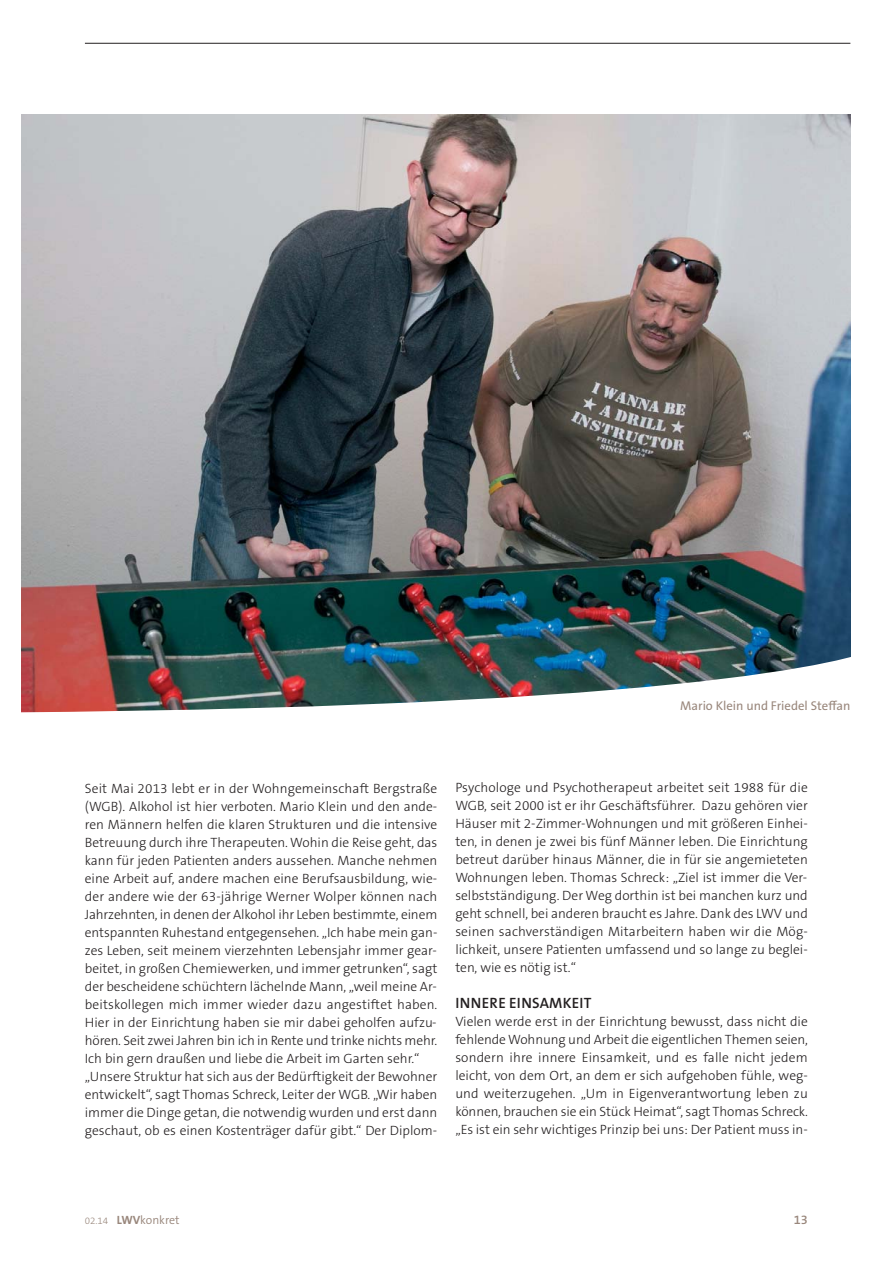
<style>
.page{position:relative;width:893px;height:1263px;background:#fff}
.page>*{position:absolute;margin:0;border:0;box-sizing:border-box;transform-origin:0 0}
.t1{font:600 15px "The Sans B W6";letter-spacing:.015em;color:#231f20}
.t2{font:300 13.5px/18px "The Sans B W3";color:#231f20;text-align:justify}
.t3{font:12.75px "The Sans B W5 Plain";color:#99877c}
.t4{font:600 12.75px "The Sans B W6";color:#99877c}
.t5{font:300 12px "The Sans B W4";color:#99877c}
.s1{font-family:"The Sans B W3";font-size:9.75px}
.s2{font-family:"The Sans B W7";font-weight:700}
</style>
<div class="page">
<hr style="left:85px;top:43px;width:765px;height:1px;background:#231f20">
<img style="left:21px;top:115px;width:829px;height:535px">
<img style="left:21px;top:650px;width:830px;height:63px">
<p class="t3" style="left:680px;top:701px;width:172px">Mario Klein und Friedel Steffan</p>
<p class="t2" style="left:85px;top:781px;width:354px;text-align:left">Seit Mai 2013 lebt er in der Wohngemeinschaft Bergstraße (WGB). Alkohol ist hier verboten. Mario Klein und den ande&shy;ren Männern helfen die klaren Strukturen und die intensive Betreuung durch ihre Therapeuten. Wohin die Reise geht, das kann für jeden Patienten anders aussehen. Manche nehmen eine Arbeit auf, andere machen eine Berufsausbildung, wie&shy;der andere wie der 63-jährige Werner Wolper können nach Jahrzehnten, in denen der Alkohol ihr Leben bestimmte, einem entspannten Ruhestand entgegensehen. „Ich habe mein gan&shy;zes Leben, seit meinem vierzehnten Lebensjahr immer gear&shy;beitet, in großen Chemiewerken, und immer getrunken“, sagt der bescheidene schüchtern lächelnde Mann, „weil meine Ar&shy;beitskollegen mich immer wieder dazu angestiftet haben.<br>Hier in der Einrichtung haben sie mir dabei geholfen aufzu&shy;hören. Seit zwei Jahren bin ich in Rente und trinke nichts mehr.<br>Ich bin gern draußen und liebe die Arbeit im Garten sehr.“ „Unsere Struktur hat sich aus der Bedürftigkeit der Bewohner entwickelt“, sagt Thomas Schreck, Leiter der WGB. „Wir haben immer die Dinge getan, die notwendig wurden und erst dann geschaut, ob es einen Kostenträger dafür gibt.“ Der Diplom-</p>
<p class="t2" style="left:455px;top:780px;width:354px">Psychologe und Psychotherapeut arbeitet seit 1988 für die WGB, seit 2000 ist er ihr Geschäftsführer. Dazu gehören vier Häuser mit 2-Zimmer-Wohnungen und mit größeren Einhei&shy;ten, in denen je zwei bis fünf Männer leben. Die Einrichtung betreut darüber hinaus Männer, die in für sie angemieteten Wohnungen leben. Thomas Schreck: „Ziel ist immer die Ver&shy;selbstständigung. Der Weg dorthin ist bei manchen kurz und geht schnell, bei anderen braucht es Jahre. Dank des LWV und seinen sachverständigen Mitarbeitern haben wir die Mög&shy;lichkeit, unsere Patienten umfassend und so lange zu beglei&shy;ten, wie es nötig ist.“</p>
<p class="t1" style="left:455px;top:998px;width:138px">INNERE EINSAMKEIT</p>
<p class="t2" style="left:455px;top:1014px;width:354px">Vielen werde erst in der Einrichtung bewusst, dass nicht die fehlende Wohnung und Arbeit die eigentlichen Themen seien, sondern ihre innere Einsamkeit, und es falle nicht jedem leicht, von dem Ort, an dem er sich aufgehoben fühle, weg&shy;und weiterzugehen. „Um in Eigenverantwortung leben zu können, brauchen sie ein Stück Heimat“, sagt Thomas Schreck. „Es ist ein sehr wichtiges Prinzip bei uns: Der Patient muss in-</p>
<p class="t5" style="left:85px;top:1216px;width:96px"><span class="s1">02.14</span> <span class="s2">LWV</span>konkret</p>
<p class="t4" style="left:794px;top:1215px;width:16px">13</p>
</div>
